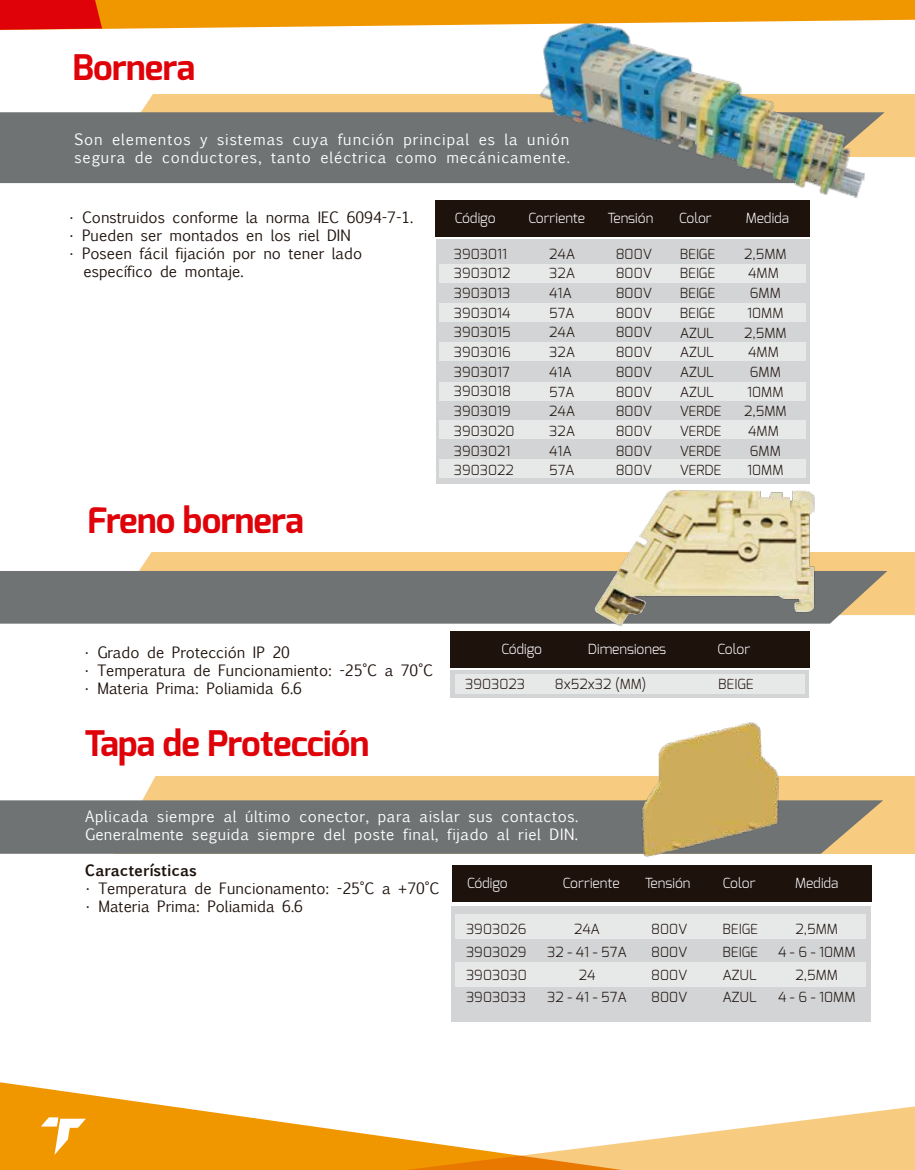
<style>
.page{position:relative;width:915px;height:1170px;background:#fff}
.page>*{position:absolute;margin:0;border:0;box-sizing:border-box;transform-origin:0 0}
.t1{font:700 35.25px "Exo";letter-spacing:-.02em;color:#e00209}
.t2{font:15px/18px "Euphemia UCAS";color:#1e120d}
.t3{font:15px/18px "Euphemia UCAS";letter-spacing:.04em;color:#fff}
.t4{font:15px/18px "Euphemia UCAS";letter-spacing:.06em;color:#fff}
.t5{font:700 15px "Euphemia UCAS";color:#1e120d}
.t6{font:300 13.95px/19.6px "Exo";color:#1e120d;text-align:justify}
.t7{font:300 13.95px "Exo";color:#fff}
</style>
<div class="page">
<div style="left:139px;top:552px;width:775px;height:63px;background:#f7cb80"></div>
<div style="left:0;top:571px;width:887px;height:52px;background:#707373"></div>
<div style="left:141px;top:94px;width:773px;height:63px;background:#f7cb80"></div>
<div style="left:0;top:112px;width:884px;height:71px;background:#707373"></div>
<div style="left:435px;top:240px;width:374px;height:244px;background:#d2d4d5"></div>
<div style="left:439px;top:459px;width:366px;height:19px;background:#e7e8e8"></div>
<div style="left:439px;top:420px;width:366px;height:19px;background:#e7e8e8"></div>
<div style="left:439px;top:382px;width:366px;height:19px;background:#e7e8e8"></div>
<div style="left:439px;top:342px;width:366px;height:19px;background:#e7e8e8"></div>
<div style="left:439px;top:303px;width:366px;height:19px;background:#e7e8e8"></div>
<div style="left:439px;top:264px;width:366px;height:19px;background:#e7e8e8"></div>
<div style="left:435px;top:200px;width:374px;height:36px;background:#1e120d"></div>
<div style="left:450px;top:670px;width:358px;height:27px;background:linear-gradient(to right,#d2d4d5,#d2d4d5)"></div>
<div style="left:454px;top:674px;width:350px;height:19px;background:#e7e8e8"></div>
<div style="left:450px;top:631px;width:359px;height:36px;background:#1e120d"></div>
<svg style="left:113px;top:776px;width:801px;height:78px;background:#f4cc87"></svg>
<div style="left:0;top:800px;width:882px;height:53px;background:#707373"></div>
<div style="left:451px;top:906px;width:419px;height:115px;background:#d2d4d5"></div>
<div style="left:455px;top:913px;width:410px;height:25px;background:#e7e8e8"></div>
<div style="left:455px;top:961px;width:410px;height:25px;background:#e7e8e8"></div>
<div style="left:451px;top:865px;width:420px;height:36px;background:#1e120d"></div>
<img style="left:535px;top:30px;width:335px;height:168px">
<img style="left:592px;top:472px;width:228px;height:171px">
<img style="left:540px;top:722px;width:285px;height:135px">
<svg style="left:765px;top:1106px;width:149px;height:63px;fill:#f7cb80"></svg>
<svg style="left:0;top:1082px;width:765px;height:87px"></svg>
<svg style="left:41px;top:1117px;width:45px;height:37px"></svg>
<svg style="left:0;top:0;width:914px;height:30px;background:#ef982b"></svg>
<h1 class="t1" style="left:72px;top:44px;width:124px">Bornera</h1>
<p class="t4" style="left:74px;top:130px;width:497px">Son elementos y sistemas cuya función principal es la unión segura de conductores, tanto eléctrica como mecánicamente.</p>
<p class="t2" style="left:68px;top:209px;width:346px">• Construidos conforme la norma IEC 6094-7-1.</p>
<p class="t2" style="left:68px;top:227px;width:284px">• Pueden ser montados en los riel DIN</p>
<p class="t2" style="left:83px;top:245px;width:280px;text-indent:-15px">• Poseen fácil fijación por no tener lado específico de montaje.</p>
<h1 class="t1" style="left:87px;top:497px;width:218px">Freno bornera</h1>
<p class="t7" style="left:455px;top:209px;width:42px">Código</p>
<p class="t7" style="left:528px;top:209px;width:58px">Corriente</p>
<p class="t7" style="left:607px;top:209px;width:47px">Tensión</p>
<p class="t7" style="left:679px;top:209px;width:34px">Color</p>
<p class="t7" style="left:745px;top:209px;width:45px">Medida</p>
<p class="t6" style="left:453px;top:244px;width:62px;text-align:left">3903011<br>3903012<br>3903013<br>3903014<br>3903015<br>3903016<br>3903017<br>3903018<br>3903019<br>3903020<br>3903021<br>3903022</p>
<p class="t6" style="left:549px;top:244px;width:27px;text-align:left">24A<br>32A<br>41A<br>57A<br>24A<br>32A<br>41A<br>57A<br>24A<br>32A<br>41A<br>57A</p>
<p class="t6" style="left:615px;top:244px;width:38px">800V 800V 800V 800V 800V 800V 800V 800V 800V 800V 800V 800V</p>
<p class="t6" style="left:679px;top:244px;width:43px;text-align:left">BEIGE<br>BEIGE<br>BEIGE<br>BEIGE<br>AZUL<br>AZUL<br>AZUL<br>AZUL<br>VERDE<br>VERDE<br>VERDE<br>VERDE</p>
<p class="t6" style="left:743px;top:244px;width:44px;text-align:center">2,5MM<br>4MM<br>6MM<br>10MM<br>2,5MM<br>4MM<br>6MM<br>10MM<br>2,5MM<br>4MM<br>6MM<br>10MM</p>
<p class="t2" style="left:84px;top:643px;width:208px">• Grado de Protección IP 20</p>
<p class="t2" style="left:84px;top:661px;width:351px">• Temperatura de Funcionamiento: -25°C a 70°C</p>
<p class="t2" style="left:84px;top:679px;width:219px">• Materia Prima: Poliamida 6.6</p>
<h1 class="t1" style="left:84px;top:720px;width:286px">Tapa de Protección</h1>
<p class="t7" style="left:501px;top:639px;width:42px">Código</p>
<p class="t7" style="left:587px;top:639px;width:80px">Dimensiones</p>
<p class="t7" style="left:717px;top:639px;width:34px">Color</p>
<p class="t6" style="left:465px;top:673px;width:61px">3903023</p>
<p class="t6" style="left:554px;top:673px;width:93px">8x52x32 (MM)</p>
<p class="t6" style="left:718px;top:673px;width:37px">BEIGE</p>
<p class="t3" style="left:85px;top:806px;width:494px">Aplicada siempre al último conector, para aislar sus contactos.<br>Generalmente seguida siempre del poste final, fijado al riel DIN.</p>
<p class="t5" style="left:85px;top:858px;width:113px">Características</p>
<p class="t2" style="left:85px;top:878px;width:356px">• Temperatura de Funcionamento: -25°C a +70°C</p>
<p class="t2" style="left:85px;top:896px;width:219px">• Materia Prima: Poliamida 6.6</p>
<p class="t6" style="left:466px;top:917px;width:62px;line-height:22.6px">3903026<br>3903029<br>3903030<br>3903033</p>
<p class="t6" style="left:547px;top:917px;width:81px;line-height:22.6px;text-align:center">24A<br>32 - 41 - 57A<br>24<br>32 - 41 - 57A</p>
<p class="t6" style="left:651px;top:917px;width:38px;line-height:22.6px">800V 800V 800V 800V</p>
<p class="t6" style="left:722px;top:917px;width:37px;line-height:22.6px">BEIGE BEIGE AZUL AZUL</p>
<p class="t6" style="left:777px;top:917px;width:79px;line-height:22.6px;text-align:center">2,5MM<br>4 - 6 - 10MM<br>2,5MM<br>4 - 6 - 10MM</p>
<p class="t7" style="left:467px;top:874px;width:42px">Código</p>
<p class="t7" style="left:562px;top:874px;width:58px">Corriente</p>
<p class="t7" style="left:644px;top:874px;width:47px">Tensión</p>
<p class="t7" style="left:722px;top:874px;width:34px">Color</p>
<p class="t7" style="left:794px;top:874px;width:45px">Medida</p>
</div>
